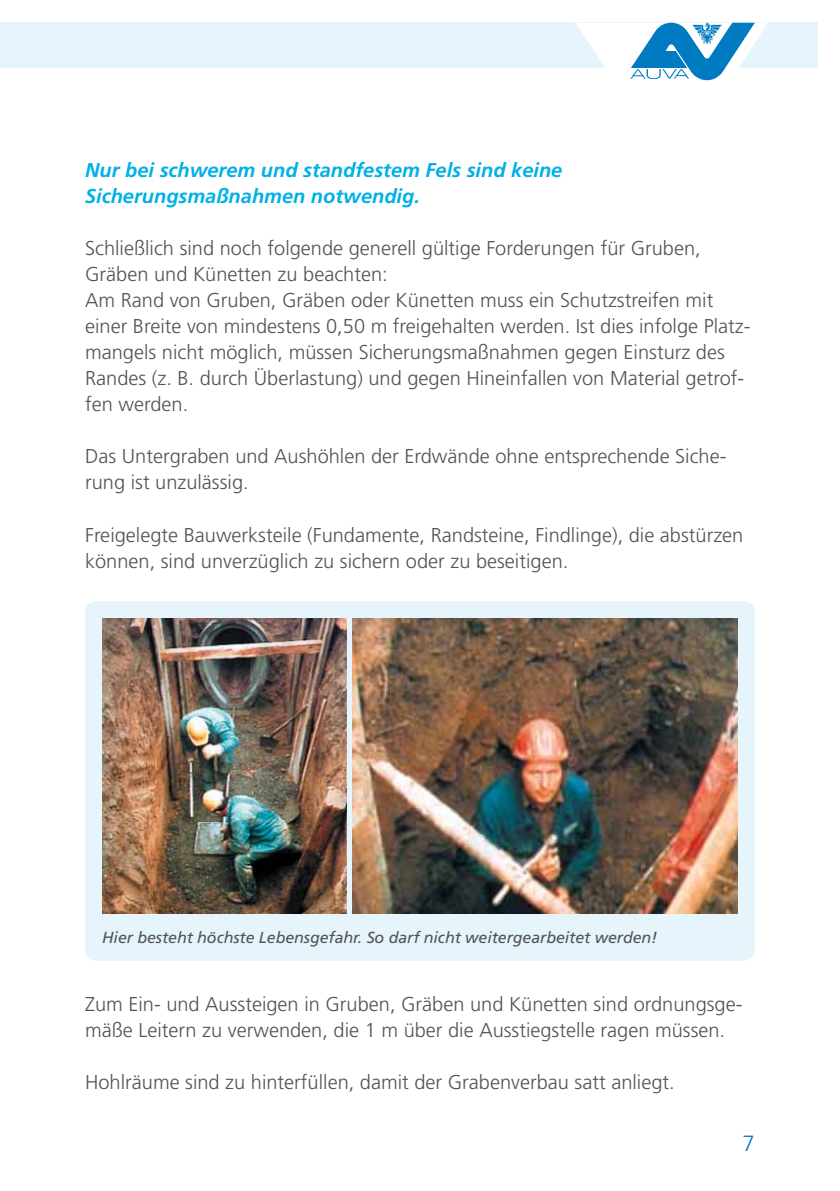
<style>
.page{position:relative;width:840px;height:1191px;background:#fff}
.page>*{position:absolute;margin:0;border:0;box-sizing:border-box;transform-origin:0 0}
.t1{font:300 22px "Frutiger LT Std";color:#007bc2}
.t2{font:300 20px/26px "Frutiger LT Std";color:#535355}
.t3{font:italic 700 20px/26px "Frutiger LT Std";color:#00b0e6}
.t4{font:italic 16px "Frutiger LT Std";letter-spacing:-.005em;color:#535355}
</style>
<div class="page">
<div style="left:0;top:23px;width:816px;height:45px;background:#e6f5fc"></div>
<svg style="left:576px;top:23px;width:191px;height:58px"></svg>
<div style="left:85px;top:601px;width:669px;height:359px;background:#e6f4fc;border-radius:11px"></div>
<img style="left:352px;top:618px;width:385px;height:295px">
<img style="left:102px;top:618px;width:244px;height:295px">
<p class="t3" style="left:85px;top:157px;width:478px">Nur bei schwerem und standfestem Fels sind keine<br>Sicherungsmaßnahmen notwendig.</p>
<p class="t2" style="left:85px;top:235px;width:666px">Schließlich sind noch folgende generell gültige Forderungen für Gruben, Gräben und Künetten zu beachten:<br>Am Rand von Gruben, Gräben oder Künetten muss ein Schutzstreifen mit einer Breite von mindestens 0,50 m freigehalten werden. Ist dies infolge Platz&shy;mangels nicht möglich, müssen Sicherungsmaßnahmen gegen Einsturz des Randes (z. B. durch Überlastung) und gegen Hineinfallen von Material getrof&shy;fen werden.</p>
<p class="t2" style="left:85px;top:444px;width:642px">Das Untergraben und Aushöhlen der Erdwände ohne entsprechende Siche&shy;rung ist unzulässig.</p>
<p class="t2" style="left:85px;top:522px;width:659px">Freigelegte Bauwerksteile (Fundamente, Randsteine, Findlinge), die abstürzen können, sind unverzüglich zu sichern oder zu beseitigen.</p>
<p class="t4" style="left:102px;top:928px;width:556px">Hier besteht höchste Lebensgefahr. So darf nicht weitergearbeitet werden!</p>
<p class="t2" style="left:85px;top:991px;width:658px">Zum Ein- und Aussteigen in Gruben, Gräben und Künetten sind ordnungsge&shy;mäße Leitern zu verwenden, die 1 m über die Ausstiegstelle ragen müssen.</p>
<p class="t2" style="left:85px;top:1069px;width:590px">Hohlräume sind zu hinterfüllen, damit der Grabenverbau satt anliegt.</p>
<p class="t1" style="left:742px;top:1131px;width:14px">7</p>
</div>
